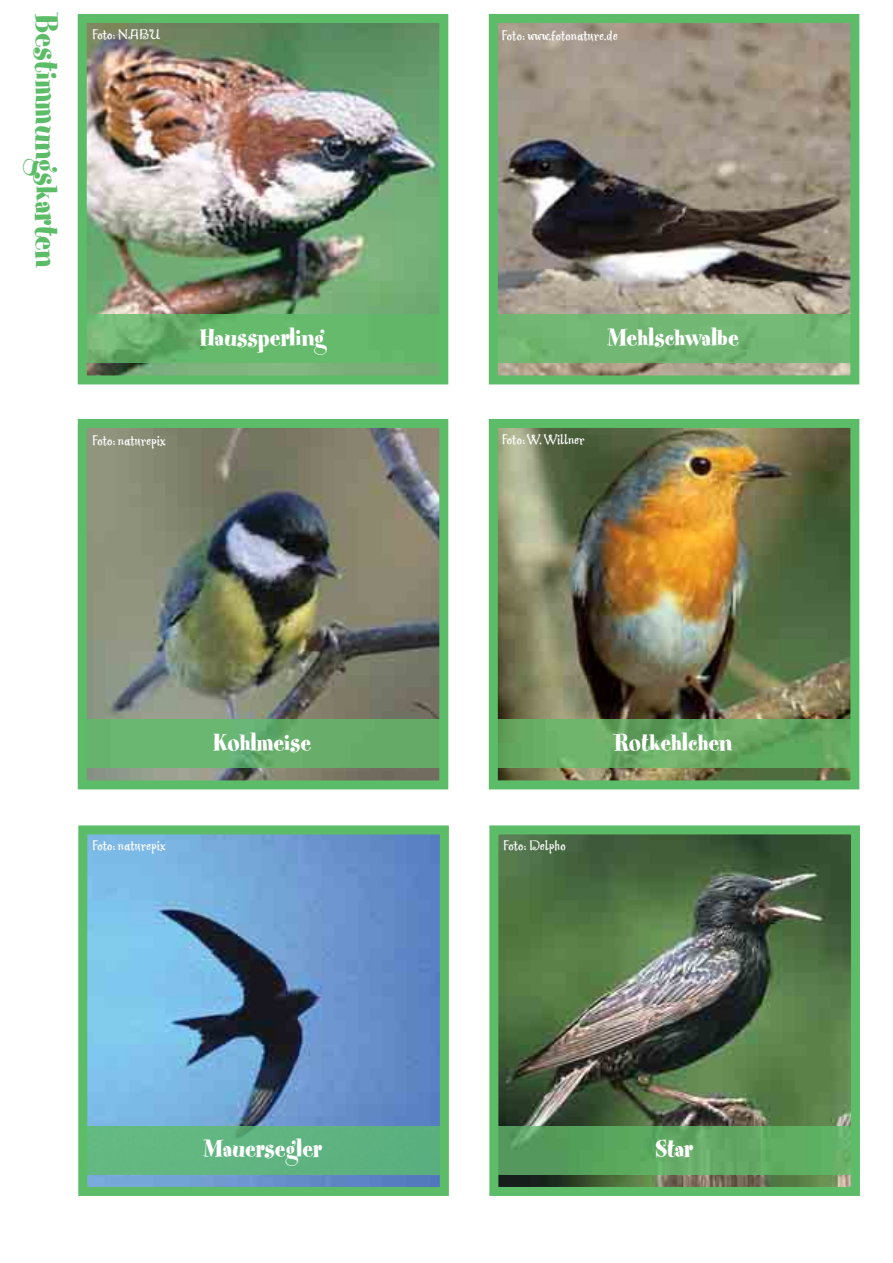
<style>
.page{position:relative;width:893px;height:1263px;background:#fff}
.page>*{position:absolute;margin:0;border:0;box-sizing:border-box;transform-origin:0 0}
.t1{font:36px "Spumoni LP";color:#5cbc68}
.t2{font:27px "Spumoni LP";color:#fff}
.t3{font:15px "Greymantle MVB";color:#fff}
</style>
<div class="page">
<img style="left:77px;top:14px;width:372px;height:1182px">
<img style="left:488px;top:14px;width:372px;height:1182px">
<h1 class="t1" style="left:58px;top:14px;width:255px;rotate:90deg">Bestimmungskarten</h1>
<p class="t3" style="left:92px;top:29px;width:70px">Foto: NABU</p>
<p class="t3" style="left:92px;top:435px;width:75px">Foto: naturepix</p>
<h2 class="t2" style="left:200px;top:328px;width:127px">Haussperling</h2>
<p class="t3" style="left:501px;top:30px;width:118px">Foto: www.fotonature.de</p>
<h2 class="t2" style="left:608px;top:328px;width:132px">Mehlschwalbe</h2>
<p class="t3" style="left:502px;top:434px;width:84px">Foto: W. Willner</p>
<h2 class="t2" style="left:213px;top:733px;width:100px">Kohlmeise</h2>
<p class="t3" style="left:92px;top:840px;width:75px">Foto: naturepix</p>
<p class="t3" style="left:503px;top:840px;width:64px">Foto: Delpho</p>
<h2 class="t2" style="left:614px;top:733px;width:119px">Rotkehlchen</h2>
<h2 class="t2" style="left:204px;top:1140px;width:119px">Mauersegler</h2>
<h2 class="t2" style="left:655px;top:1140px;width:39px">Star</h2>
</div>
